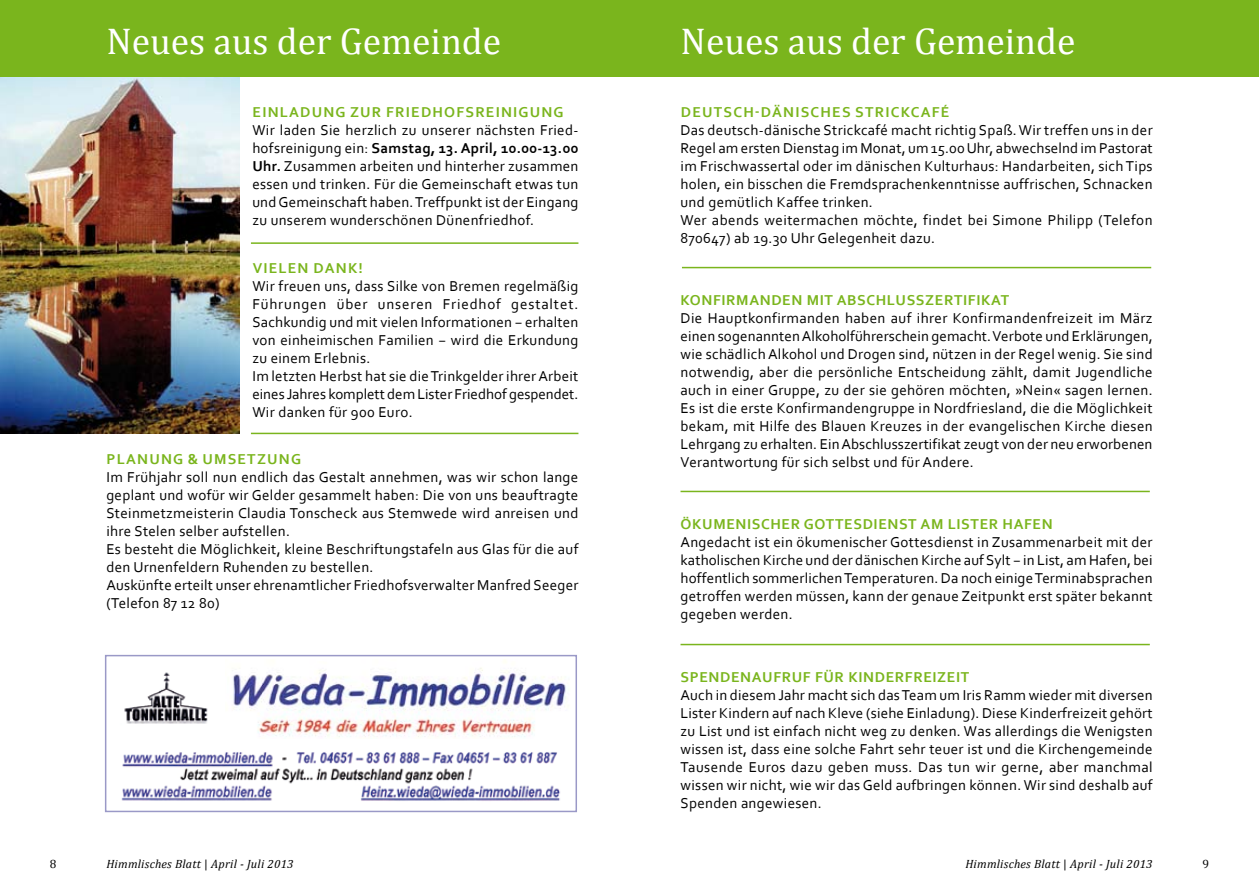
<style>
.page{position:relative;width:1259px;height:893px;background:#fff}
.page>*{position:absolute;margin:0;border:0;box-sizing:border-box;transform-origin:0 0}
.t1{font:37.5px "Cambria";color:#fff}
.t2{font:15px/18px "Corbel";letter-spacing:.02em;color:#000;text-align:justify}
.t3{font:700 15px "Corbel";letter-spacing:.08em;color:#7ab51d}
.t4{font:700 15px "Corbel";letter-spacing:.04em;color:#7ab51d}
.t5{font:italic 12px "Cambria";letter-spacing:.02em;color:#000}
.t6{font:12px "Cambria";color:#000}
.s1{font-weight:700}
.s2{font-style:normal}
</style>
<div class="page">
<div style="left:629px;top:0;width:630px;height:77px;background:#7ab51d"></div>
<img style="left:0;top:77px;width:240px;height:357px">
<div style="left:0;top:0;width:629px;height:77px;background:#7ab51d"></div>
<div style="left:105px;top:655px;width:472px;height:157px;border:2px solid #9a99c7"></div>
<img style="left:233px;top:661px;width:334px;height:76px">
<img style="left:121px;top:752px;width:439px;height:49px">
<img style="left:124px;top:672px;width:84px;height:52px">
<hr style="left:251px;top:242px;width:327px;height:2px;background:#7ab51d">
<hr style="left:682px;top:267px;width:469px;height:1px;background:#7ab51d">
<hr style="left:680px;top:491px;width:469px;height:1px;background:#7ab51d">
<hr style="left:251px;top:433px;width:327px;height:1px;background:#7ab51d">
<hr style="left:680px;top:644px;width:469px;height:1px;background:#7ab51d">
<h1 class="t1" style="left:106px;top:19px;width:396px">Neues aus der Gemeinde</h1>
<h1 class="t1" style="left:680px;top:19px;width:396px">Neues aus der Gemeinde</h1>
<p class="t3" style="left:253px;top:103px;width:312px">EINLADUNG ZUR FRIEDHOFSREINIGUNG</p>
<p class="t2" style="left:252px;top:121px;width:328px">Wir laden Sie herzlich zu unserer nächsten Fried&shy;hofsreinigung ein: <span class="s1">SAMSTAG, 13. APRIL, 10.00-13.00<br>UHR.</span> Zusammen arbeiten und hinterher zusammen essen und trinken. Für die Gemeinschaft etwas tun und Gemeinschaft haben. Treffpunkt ist der Eingang zu unserem wunderschönen Dünenfriedhof.</p>
<p class="t3" style="left:253px;top:259px;width:112px">VIELEN DANK!</p>
<p class="t2" style="left:252px;top:277px;width:328px;text-align:left">Wir freuen uns, dass Silke von Bremen regelmäßig Führungen über unseren Friedhof gestaltet.<br>Sachkundig und mit vielen Informationen − erhalten von einheimischen Familien − wird die Erkundung zu einem Erlebnis.<br>Im letzten Herbst hat sie die Trinkgelder ihrer Arbeit eines Jahres komplett dem Lister Friedhof gespendet.<br>Wir danken für 900 Euro.</p>
<p class="t3" style="left:107px;top:450px;width:196px">PLANUNG &amp; UMSETZUNG</p>
<p class="t2" style="left:106px;top:468px;width:473px;text-align:left">Im Frühjahr soll nun endlich das Gestalt annehmen, was wir schon lange geplant und wofür wir Gelder gesammelt haben: Die von uns beauftragte Steinmetzmeisterin Claudia Tonscheck aus Stemwede wird anreisen und ihre Stelen selber aufstellen.<br>Es besteht die Möglichkeit, kleine Beschriftungstafeln aus Glas für die auf den Urnenfeldern Ruhenden zu bestellen.<br>Auskünfte erteilt unser ehrenamtlicher Friedhofsverwalter Manfred Seeger (Telefon 87 12 80)</p>
<p class="t3" style="left:681px;top:103px;width:270px">DEUTSCH-DÄNISCHESSTRICKCAFÉ</p>
<p class="t2" style="left:680px;top:121px;width:473px;text-align:left">Das deutsch-dänische Strickcafé macht richtig Spaß. Wir treffen uns in der Regel am ersten Dienstag im Monat, um 15.00 Uhr, abwechselnd im Pastorat im Frischwassertal oder im dänischen Kulturhaus: Handarbeiten, sich Tips holen, ein bisschen die Fremdsprachenkenntnisse auffrischen, Schnacken und gemütlich Kaffee trinken.<br>Wer abends weitermachen möchte, findet bei Simone Philipp (Telefon 870647) ab 19.30 Uhr Gelegenheit dazu.</p>
<p class="t3" style="left:680px;top:291px;width:11px">KONFIRMAN</p>
<p class="t3" style="left:771px;top:291px;width:45px">DEN MIT</p>
<p class="t3" style="left:836px;top:291px;width:50px">ABSCHLU</p>
<p class="t3" style="left:906px;top:291px;width:47px">SSZERTIFIKAT</p>
<p class="t2" style="left:680px;top:309px;width:474px">Die Hauptkonfirmanden haben auf ihrer Konfirmandenfreizeit im März einen sogenannten Alkoholführerschein gemacht. Verbote und Erklärungen, wie schädlich Alkohol und Drogen sind, nützen in der Regel wenig. Sie sind notwendig, aber die persönliche Entscheidung zählt, damit Jugendliche auch in einer Gruppe, zu der sie gehören möchten, »Nein« sagen lernen.<br>Es ist die erste Konfirmandengruppe in Nordfriesland, die die Möglichkeit bekam, mit Hilfe des Blauen Kreuzes in der evangelischen Kirche diesen Lehrgang zu erhalten. Ein Abschlusszertifikat zeugt von der neu erworbenen Verantwortung für sich selbst und für Andere.</p>
<p class="t3" style="left:680px;top:514px;width:24px">ÖKUM</p>
<p class="t3" style="left:726px;top:514px;width:89px">ENISCHER GOTT</p>
<p class="t4" style="left:844px;top:514px;width:169px">ESDIENST AM LISTER HAF</p>
<p class="t3" style="left:1032px;top:514px;width:19px">EN</p>
<p class="t2" style="left:680px;top:532px;width:473px">Angedacht ist ein ökumenischer Gottesdienst in Zusammenarbeit mit der katholischen Kirche und der dänischen Kirche auf Sylt − in List, am Hafen, bei hoffentlich sommerlichen Temperaturen. Da noch einige Terminabsprachen getroffen werden müssen, kann der genaue Zeitpunkt erst später bekannt gegeben werden.</p>
<p class="t3" style="left:680px;top:667px;width:71px">SPENDENAUFRUF</p>
<p class="t3" style="left:815px;top:667px;width:90px">FÜR KINDERFR</p>
<p class="t3" style="left:923px;top:667px;width:40px">EIZEIT</p>
<p class="t2" style="left:680px;top:685px;width:474px">Auch in diesem Jahr macht sich das Team um Iris Ramm wieder mit diversen Lister Kindern auf nach Kleve (siehe Einladung). Diese Kinderfreizeit gehört zu List und ist einfach nicht weg zu denken. Was allerdings die Wenigsten wissen ist, dass eine solche Fahrt sehr teuer ist und die Kirchengemeinde Tausende Euros dazu geben muss. Das tun wir gerne, aber manchmal wissen wir nicht, wie wir das Geld aufbringen können. Wir sind deshalb auf Spenden angewiesen.</p>
<p class="t6" style="left:50px;top:857px;width:8px">8</p>
<p class="t5" style="left:106px;top:856px;width:189px">Himmlisches Blatt <span class="s2">|</span> April - Juli 2013</p>
<p class="t5" style="left:965px;top:856px;width:189px">Himmlisches Blatt <span class="s2">|</span> April - Juli 2013</p>
<p class="t6" style="left:1202px;top:857px;width:8px">9</p>
</div>
